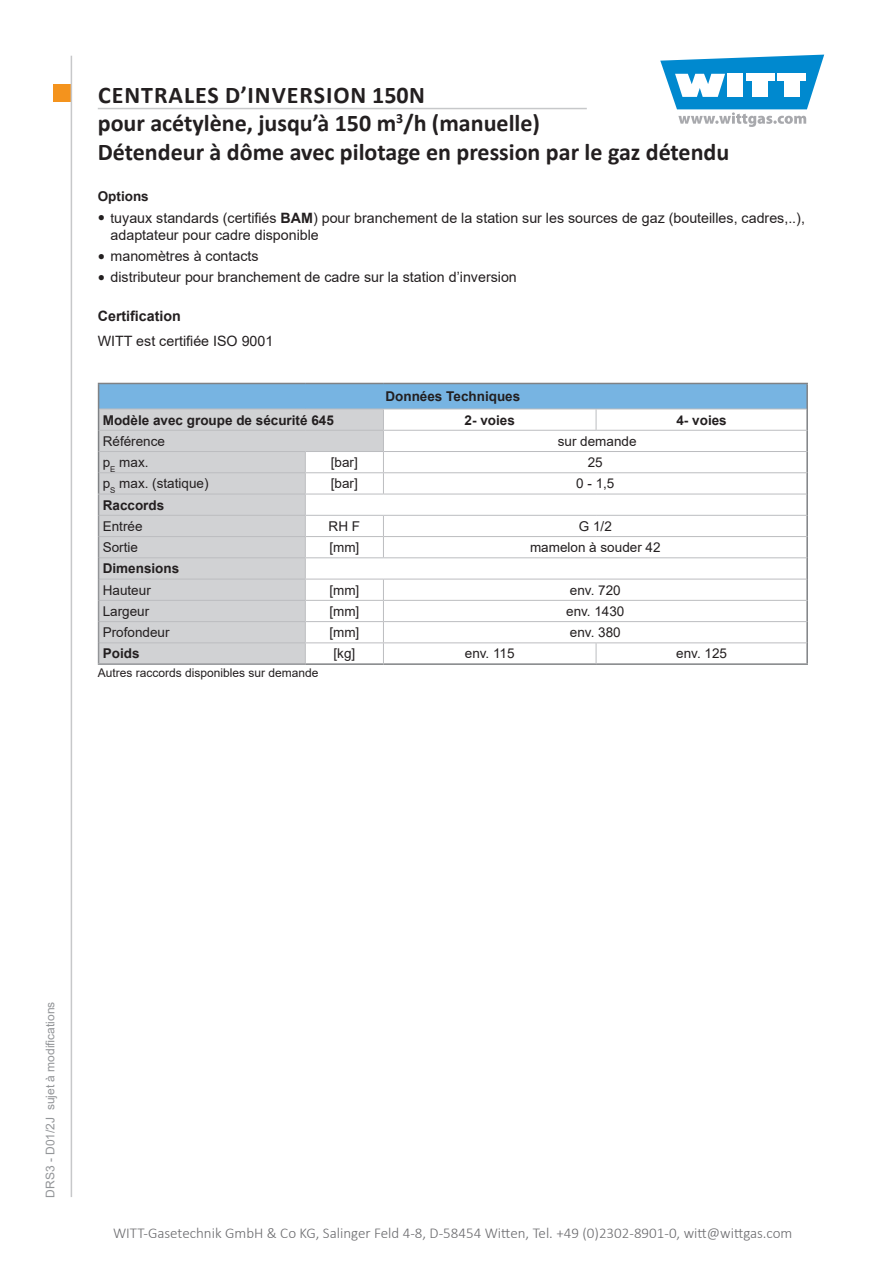
<style>
.page{position:relative;width:893px;height:1263px;background:#fff}
.page>*{position:absolute;margin:0;border:0;box-sizing:border-box;transform-origin:0 0}
.t1{font:700 24px/28.8px "Calibri";color:#231f20}
.t2{font:300 15px "Calibri";color:#6b6b6e}
.t3{font:14.25px/17.1px "Arial";color:#231f20}
.t4{font:700 14.25px "Arial";color:#231f20}
.t5{font:13.5px "Arial";color:#231f20}
.t6{font:700 13.5px "Arial";color:#231f20}
.t7{font:12px "Arial";color:#231f20}
.t8{font:12px "Arial";color:#939598}
.s1{font-family:"Bookman Old Style";font-size:12px}
.s2{font-size:13.5px}
.s3{font-weight:700}
</style>
<div class="page">
<div style="left:53px;top:85px;width:17px;height:17px;background:#f4931d"></div>
<svg style="left:660px;top:55px;width:164px;height:72px"></svg>
<hr style="left:71px;top:56px;width:1px;height:1141px;background:#c7c8ca">
<hr style="left:98px;top:108px;width:489px;height:1px;background:#c7c8ca">
<div style="left:99px;top:383px;width:708px;height:26px;background:#77b4e2"></div>
<div style="left:99px;top:410px;width:206px;height:253px;background:#d1d2d4"></div>
<svg style="left:305px;top:410px;width:501px;height:253px"></svg>
<hr style="left:98px;top:494px;width:207px;height:1px;background:#bcbdc0">
<hr style="left:99px;top:515px;width:206px;height:1px;background:#bcbdc0">
<hr style="left:99px;top:536px;width:206px;height:1px;background:#bcbdc0">
<hr style="left:99px;top:557px;width:206px;height:1px;background:#bcbdc0">
<hr style="left:99px;top:579px;width:206px;height:1px;background:#bcbdc0">
<hr style="left:99px;top:600px;width:206px;height:1px;background:#bcbdc0">
<hr style="left:99px;top:621px;width:206px;height:1px;background:#bcbdc0">
<hr style="left:99px;top:642px;width:206px;height:1px;background:#bcbdc0">
<hr style="left:98px;top:663px;width:207px;height:2px;background:#939598">
<hr style="left:98px;top:383px;width:207px;height:1px;background:#808285">
<hr style="left:305px;top:383px;width:78px;height:1px;background:#808285">
<hr style="left:383px;top:383px;width:213px;height:1px;background:#808285">
<hr style="left:596px;top:383px;width:212px;height:1px;background:#808285">
<hr style="left:806px;top:384px;width:2px;height:25px;background:#808285">
<hr style="left:806px;top:409px;width:2px;height:21px;background:#808285">
<hr style="left:806px;top:430px;width:2px;height:21px;background:#808285">
<hr style="left:806px;top:451px;width:2px;height:22px;background:#808285">
<svg style="left:98px;top:384px;width:1px;height:279px"></svg>
<hr style="left:806px;top:473px;width:2px;height:21px;background:#808285">
<hr style="left:806px;top:494px;width:2px;height:21px;background:#808285">
<hr style="left:806px;top:515px;width:2px;height:21px;background:#808285">
<hr style="left:806px;top:536px;width:2px;height:22px;background:#808285">
<hr style="left:806px;top:558px;width:2px;height:21px;background:#808285">
<hr style="left:806px;top:579px;width:2px;height:21px;background:#808285">
<hr style="left:806px;top:600px;width:2px;height:22px;background:#808285">
<hr style="left:806px;top:622px;width:2px;height:21px;background:#808285">
<hr style="left:806px;top:643px;width:2px;height:20px;background:#808285">
<hr style="left:305px;top:663px;width:78px;height:2px;background:#808285">
<hr style="left:383px;top:663px;width:213px;height:2px;background:#808285">
<hr style="left:596px;top:663px;width:212px;height:2px;background:#808285">
<hr style="left:99px;top:409px;width:206px;height:1px;background:#bcbdc0">
<hr style="left:305px;top:409px;width:78px;height:1px;background:#bcbdc0">
<hr style="left:383px;top:409px;width:213px;height:1px;background:#bcbdc0">
<hr style="left:596px;top:409px;width:210px;height:1px;background:#bcbdc0">
<svg style="left:596px;top:409px;width:1px;height:21px"></svg>
<hr style="left:99px;top:430px;width:206px;height:1px;background:#bcbdc0">
<hr style="left:305px;top:430px;width:78px;height:1px;background:#bcbdc0">
<hr style="left:383px;top:430px;width:213px;height:1px;background:#bcbdc0">
<hr style="left:596px;top:430px;width:210px;height:1px;background:#bcbdc0">
<hr style="left:99px;top:451px;width:206px;height:1px;background:#bcbdc0">
<hr style="left:305px;top:451px;width:78px;height:1px;background:#bcbdc0">
<hr style="left:383px;top:451px;width:213px;height:1px;background:#bcbdc0">
<hr style="left:596px;top:451px;width:210px;height:1px;background:#bcbdc0">
<hr style="left:99px;top:472px;width:206px;height:1px;background:#bcbdc0">
<hr style="left:305px;top:472px;width:78px;height:1px;background:#bcbdc0">
<svg style="left:305px;top:452px;width:1px;height:211px"></svg>
<hr style="left:383px;top:472px;width:213px;height:1px;background:#bcbdc0">
<svg style="left:383px;top:409px;width:1px;height:85px"></svg>
<hr style="left:596px;top:472px;width:210px;height:1px;background:#bcbdc0">
<hr style="left:305px;top:494px;width:78px;height:1px;background:#bcbdc0">
<hr style="left:383px;top:494px;width:213px;height:1px;background:#bcbdc0">
<hr style="left:596px;top:494px;width:210px;height:1px;background:#bcbdc0">
<hr style="left:305px;top:515px;width:78px;height:1px;background:#bcbdc0">
<hr style="left:383px;top:515px;width:213px;height:1px;background:#bcbdc0">
<hr style="left:596px;top:515px;width:210px;height:1px;background:#bcbdc0">
<hr style="left:305px;top:536px;width:78px;height:1px;background:#bcbdc0">
<hr style="left:383px;top:536px;width:213px;height:1px;background:#bcbdc0">
<svg style="left:383px;top:516px;width:1px;height:41px"></svg>
<hr style="left:596px;top:536px;width:210px;height:1px;background:#bcbdc0">
<hr style="left:305px;top:557px;width:78px;height:1px;background:#bcbdc0">
<hr style="left:383px;top:557px;width:213px;height:1px;background:#bcbdc0">
<hr style="left:596px;top:557px;width:210px;height:1px;background:#bcbdc0">
<hr style="left:305px;top:579px;width:78px;height:1px;background:#bcbdc0">
<hr style="left:383px;top:579px;width:213px;height:1px;background:#bcbdc0">
<hr style="left:596px;top:579px;width:210px;height:1px;background:#bcbdc0">
<hr style="left:305px;top:600px;width:78px;height:1px;background:#bcbdc0">
<hr style="left:383px;top:600px;width:213px;height:1px;background:#bcbdc0">
<hr style="left:596px;top:600px;width:210px;height:1px;background:#bcbdc0">
<hr style="left:305px;top:621px;width:78px;height:1px;background:#bcbdc0">
<hr style="left:383px;top:621px;width:213px;height:1px;background:#bcbdc0">
<hr style="left:596px;top:621px;width:210px;height:1px;background:#bcbdc0">
<hr style="left:305px;top:642px;width:78px;height:1px;background:#bcbdc0">
<hr style="left:383px;top:642px;width:213px;height:1px;background:#bcbdc0">
<svg style="left:383px;top:579px;width:1px;height:84px"></svg>
<hr style="left:596px;top:642px;width:210px;height:1px;background:#bcbdc0">
<svg style="left:596px;top:643px;width:1px;height:20px"></svg>
<h1 class="t1" style="left:98px;top:80px;width:633px">CENTRALES D’INVERSION 150N<br>pour acétylène, jusqu’à 150 m<sup>3</sup>/h (manuelle)<br>Détendeur à dôme avec pilotage en pression par le gaz détendu</h1>
<p class="t6" style="left:98px;top:187px;width:53px">Options</p>
<p class="t3" style="left:111px;top:209px;width:696px;text-indent:-13px"><span class="s1">●</span> <span class="s2">t</span>uyaux standards (certifiés <span class="s3">BAM</span>) pour branchement de la station sur les sources de gaz (bouteilles, cadres,..), adaptateur pour cadre disponible</p>
<p class="t3" style="left:98px;top:247px;width:162px"><span class="s1">●</span> manomètres à contacts</p>
<p class="t3" style="left:98px;top:269px;width:421px"><span class="s1">●</span> distributeur pour branchement de cadre sur la station d’inversion</p>
<p class="t4" style="left:98px;top:306px;width:85px">Certification</p>
<p class="t3" style="left:98px;top:333px;width:177px">WITT est certifiée ISO 9001</p>
<p class="t6" style="left:385px;top:387px;width:136px">Données Techniques</p>
<p class="t6" style="left:103px;top:410px;width:233px">Modèle avec groupe de sécurité 645</p>
<p class="t6" style="left:465px;top:410px;width:52px">2- voies</p>
<p class="t6" style="left:676px;top:410px;width:52px">4- voies</p>
<p class="t5" style="left:103px;top:432px;width:64px">Référence</p>
<p class="t5" style="left:558px;top:432px;width:80px">sur demande</p>
<p class="t5" style="left:103px;top:453px;width:47px">p<sub>E</sub> max.</p>
<p class="t5" style="left:331px;top:453px;width:29px">[bar]</p>
<p class="t5" style="left:588px;top:453px;width:17px">25</p>
<p class="t5" style="left:103px;top:474px;width:107px">p<sub>S</sub> max. (statique)</p>
<p class="t5" style="left:331px;top:474px;width:29px">[bar]</p>
<p class="t5" style="left:576px;top:474px;width:40px">0 - 1,5</p>
<p class="t6" style="left:103px;top:495px;width:63px">Raccords</p>
<p class="t5" style="left:103px;top:517px;width:41px">Entrée</p>
<p class="t5" style="left:329px;top:517px;width:33px">RH F</p>
<p class="t5" style="left:579px;top:517px;width:35px">G 1/2</p>
<p class="t5" style="left:103px;top:538px;width:37px">Sortie</p>
<p class="t5" style="left:329px;top:538px;width:31px">[mm]</p>
<p class="t5" style="left:530px;top:538px;width:132px">mamelon à souder 42</p>
<p class="t6" style="left:103px;top:559px;width:78px">Dimensions</p>
<p class="t5" style="left:103px;top:581px;width:50px">Hauteur</p>
<p class="t5" style="left:329px;top:581px;width:31px">[mm]</p>
<p class="t5" style="left:570px;top:581px;width:52px">env. 720</p>
<p class="t5" style="left:103px;top:602px;width:48px">Largeur</p>
<p class="t5" style="left:329px;top:602px;width:31px">[mm]</p>
<p class="t5" style="left:566px;top:602px;width:60px">env. 1430</p>
<p class="t5" style="left:103px;top:623px;width:68px">Profondeur</p>
<p class="t5" style="left:329px;top:623px;width:31px">[mm]</p>
<p class="t5" style="left:570px;top:623px;width:52px">env. 380</p>
<p class="t6" style="left:103px;top:644px;width:38px">Poids</p>
<p class="t5" style="left:333px;top:644px;width:23px">[kg]</p>
<p class="t5" style="left:465px;top:644px;width:51px">env. 115</p>
<p class="t5" style="left:676px;top:644px;width:52px">env. 125</p>
<p class="t7" style="left:98px;top:664px;width:222px">Autres raccords disponibles sur demande</p>
<p class="t8" style="left:42px;top:1197px;width:198px;rotate:-90deg">DRS3 - D01/2J sujet à modifications</p>
<p class="t2" style="left:113px;top:1224px;width:681px">WITT-Gasetechnik GmbH &amp; Co KG, Salinger Feld 4-8, D-58454 Witten, Tel. +49 (0)2302-8901-0, witt@wittgas.com</p>
</div>
